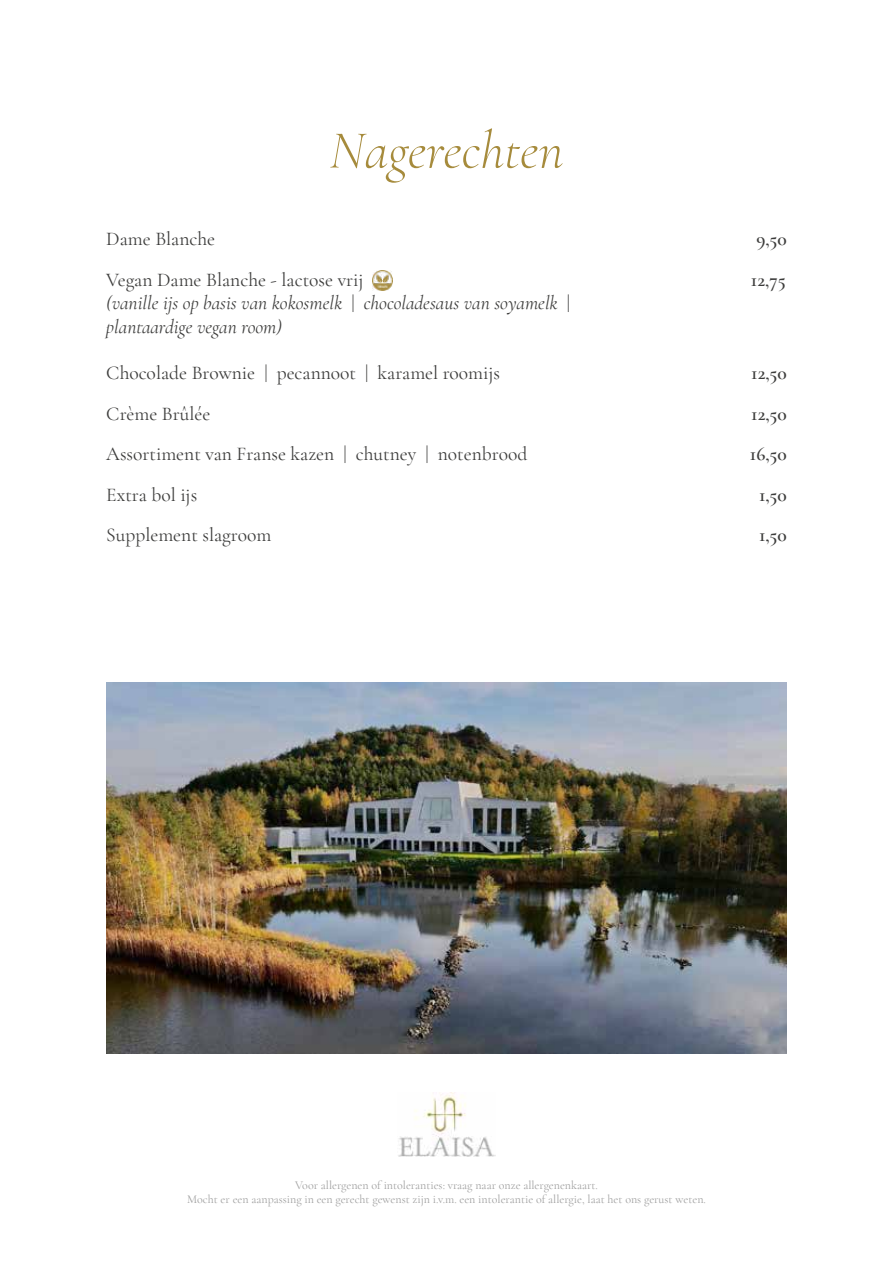
<style>
.page{position:relative;width:893px;height:1263px;background:#fff}
.page>*{position:absolute;margin:0;border:0;box-sizing:border-box;transform-origin:0 0}
.t1{font:italic 300 54px "Cormorant Garamond";color:#a68b3c}
.t2{font:19.5px "Cormorant Garamond";color:#3c3c3b}
.t3{font:italic 19.5px/23.4px "Cormorant Garamond";color:#3c3c3b}
.t4{font:600 19.5px "Cormorant Garamond";color:#3c3c3b}
.t5{font:12px/14.4px "Cormorant Garamond";color:#878787;text-align:center}
.s1{font-weight:300;font-style:normal}
.s2{font-weight:300}
</style>
<div class="page">
<img style="left:398px;top:1093px;width:98px;height:64px">
<img style="left:106px;top:682px;width:681px;height:371px">
<img style="left:373px;top:270px;width:20px;height:20px">
<h1 class="t1" style="left:330px;top:119px;width:235px">Nagerechten</h1>
<p class="t2" style="left:106px;top:227px;width:110px">Dame Blanche</p>
<p class="t4" style="left:756px;top:227px;width:32px">9,50</p>
<p class="t2" style="left:106px;top:268px;width:259px">Vegan Dame Blanche - lactose vrij</p>
<p class="t4" style="left:751px;top:268px;width:36px">12,75</p>
<p class="t3" style="left:106px;top:291px;width:465px">(vanille ijs op basis van kokosmelk <span class="s1">|</span> chocoladesaus van soyamelk <span class="s1">| </span>plantaardige vegan room)</p>
<p class="t2" style="left:106px;top:361px;width:395px">Chocolade Brownie <span class="s2">|</span> pecannoot <span class="s2">|</span> karamel roomijs</p>
<p class="t4" style="left:751px;top:361px;width:37px">12,50</p>
<p class="t2" style="left:106px;top:402px;width:106px">Crème Brûlée</p>
<p class="t4" style="left:751px;top:402px;width:37px">12,50</p>
<p class="t2" style="left:106px;top:442px;width:423px">Assortiment van Franse kazen <span class="s2">|</span> chutney <span class="s2">|</span> notenbrood</p>
<p class="t4" style="left:750px;top:442px;width:38px">16,50</p>
<p class="t2" style="left:106px;top:483px;width:92px">Extra bol ijs</p>
<p class="t4" style="left:759px;top:482px;width:29px">1,50</p>
<p class="t2" style="left:106px;top:523px;width:167px">Supplement slagroom</p>
<p class="t4" style="left:759px;top:523px;width:29px">1,50</p>
<p class="t5" style="left:187px;top:1178px;width:520px">Voor allergenen of intoleranties: vraag naar onze allergenenkaart.<br>Mocht er een aanpassing in een gerecht gewenst zijn i.v.m. een intolerantie of allergie, laat het ons gerust weten.</p>
</div>
